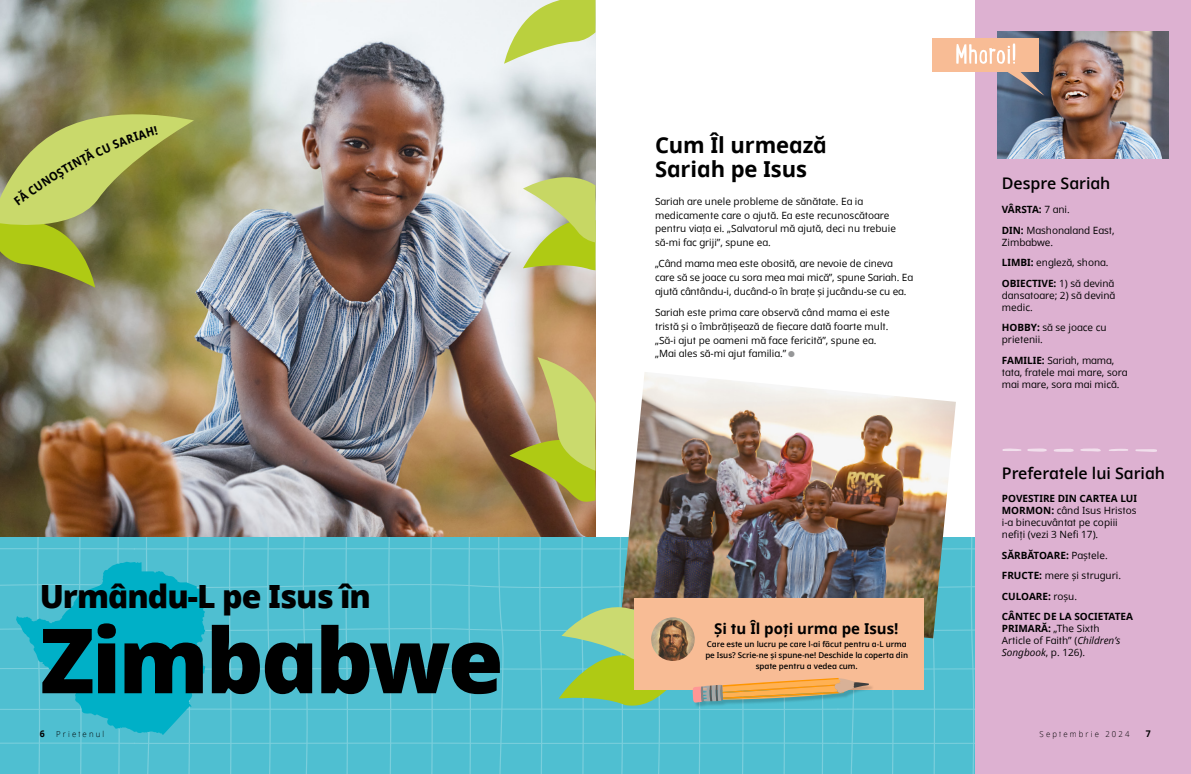
<style>
.page{position:relative;width:1191px;height:774px;background:#fff}
.page>*{position:absolute;margin:0;border:0;box-sizing:border-box;transform-origin:0 0}
.t1{font:800 90px "Dots Solidlds Lat";letter-spacing:-.03em;color:#000}
.t2{font:800 32px "Dots Solidlds Lat";letter-spacing:-.03em;color:#000}
.t3{font:700 22px/24px "Dots Solidlds Lat";letter-spacing:-.005em;color:#000}
.t4{font:600 16px "Dots Solidlds Lat";color:#000}
.t5{font:700 15px "Dots Solidlds Lat";color:#000}
.p2_10_15_Dots{font:10px/13.7px "Dots Solidlds Lat";color:#000}
.p2_10_12_Dots{font:10px/12px "Dots Solidlds Lat";color:#000}
.p2_10_12_Dots-2{font:700 10px "Dots Solidlds Lat";color:#000}
.t6{font:700 9.2px "Dots Solidlds Lat";color:#000;scale:.95 1}
.t7{font:300 8.2px "Dots Solidlds Lat";letter-spacing:.28em;color:#000;scale:.95 1}
.t8{font:600 8px/10.9px "Dots Solidlds Lat";letter-spacing:-.005em;color:#000;text-align:center}
.s1{font-family:"Ding P Ilds Dpi";font-size:8.5px;color:#969798}
.s2{font-weight:400}
.s3{font-weight:700}
.s4{font-style:italic}
</style>
<div class="page">
<img style="left:0;top:0;width:595px;height:537px">
<svg style="left:205px;top:537px;width:487px;height:237px;background:#51bfd1"></svg>
<div style="left:975px;top:0;width:216px;height:774px;background:#ddb1d1"></div>
<img style="left:998px;top:31px;width:170px;height:128px">
<svg style="left:1002px;top:448px;width:19px;height:3px"></svg>
<svg style="left:1027px;top:448px;width:20px;height:4px"></svg>
<svg style="left:1054px;top:448px;width:20px;height:4px"></svg>
<svg style="left:1080px;top:448px;width:21px;height:4px"></svg>
<svg style="left:1109px;top:449px;width:19px;height:2px"></svg>
<svg style="left:1135px;top:449px;width:22px;height:3px"></svg>
<img style="left:622px;top:372px;width:334px;height:233px">
<svg style="left:0;top:537px;width:205px;height:237px;background:#2eb9cd"></svg>
<div style="left:932px;top:38px;width:107px;height:34px;background:#f8bc95"></div>
<svg style="left:956px;top:43px;width:88px;height:53px"></svg>
<svg style="left:558px;top:605px;width:115px;height:104px;background:#8ec97c"></svg>
<svg style="left:523px;top:168px;width:72px;height:102px;background:#c3d076"></svg>
<svg style="left:509px;top:357px;width:86px;height:146px;background:#aca558"></svg>
<svg style="left:504px;top:0;width:91px;height:64px;background:#d0de8e"></svg>
<div style="left:634px;top:598px;width:290px;height:91px;background:#f8bc95"></div>
<svg style="left:692px;top:537px;width:283px;height:237px"></svg>
<img style="left:651px;top:617px;width:43px;height:44px;border-radius:22px">
<svg style="left:0;top:102px;width:194px;height:186px;background:#989e4b"></svg>
<p class="t2" style="left:40px;top:572px;width:333px">Urmându-L pe Isus în</p>
<p class="t1" style="left:40px;top:592px;width:465px">Zimbabwe</p>
<p class="t3" style="left:655px;top:133px;width:173px">Cum Îl urmează<br>Sariah pe Isus</p>
<p class="p2_10_15_Dots" style="left:655px;top:195px;width:242px">Sariah are unele probleme de sănătate. Ea ia medicamente care o ajută. Ea este recunoscătoare pentru viața ei. „Salvatorul mă ajută, deci nu trebuie să-mi fac griji”, spune ea.</p>
<p class="p2_10_15_Dots" style="left:655px;top:257px;width:259px">„Când mama mea este obosită, are nevoie de cineva care să se joace cu sora mea mai mică”, spune Sariah. Ea ajută cântându-i, ducând-o în brațe și jucându-se cu ea.</p>
<p class="p2_10_15_Dots" style="left:655px;top:306px;width:236px">Sariah este prima care observă când mama ei este tristă și o îmbrățișează de fiecare dată foarte mult. „Să-i ajut pe oameni mă face fericită”, spune ea. „Mai ales să-mi ajut familia.” <span class="s1">●</span></p>
<p class="t5" style="left:714px;top:617px;width:186px">Și tu Îl poți urma pe Isus!</p>
<p class="t8" style="left:705px;top:638px;width:204px">Care este un lucru pe care l-ai făcut pentru a-L urma pe Isus? Scrie-ne și spune-ne! Deschide la coperta din spate pentru a vedea cum.</p>
<p class="t4" style="left:1001px;top:172px;width:110px">Despre Sariah</p>
<p class="p2_10_12_Dots-2" style="left:1001px;top:202px;width:69px">VÂRSTA: <span class="s2">7 ani.</span></p>
<p class="p2_10_12_Dots" style="left:1001px;top:224px;width:114px"><span class="s3">DIN:</span> Mashonaland East,<br>Zimbabwe.</p>
<p class="p2_10_12_Dots" style="left:1001px;top:257px;width:108px"><span class="s3">LIMBI:</span> engleză, shona.</p>
<p class="p2_10_12_Dots" style="left:1001px;top:277px;width:115px;text-align:justify"><span class="s3">OBIECTIVE:</span> 1) să devină dansatoare; 2) să devină medic.</p>
<p class="p2_10_12_Dots" style="left:1001px;top:322px;width:106px"><span class="s3">HOBBY:</span> să se joace cu prietenii.</p>
<p class="p2_10_12_Dots" style="left:1001px;top:354px;width:127px"><span class="s3">FAMILIE:</span> Sariah, mama, tata, fratele mai mare, sora mai mare, sora mai mică.</p>
<p class="t4" style="left:1001px;top:461px;width:165px">Preferatele lui Sariah</p>
<p class="p2_10_12_Dots" style="left:1001px;top:493px;width:137px"><span class="s3">POVESTIRE DIN CARTEA LUI<br>MORMON:</span> când Isus Hristos i-a binecuvântat pe copiii nefiți (vezi 3 Nefi 17).</p>
<p class="p2_10_12_Dots-2" style="left:1001px;top:548px;width:107px">SĂRBĂTOARE: <span class="s2">Paștele.</span></p>
<p class="p2_10_12_Dots" style="left:1001px;top:570px;width:121px"><span class="s3">FRUCTE:</span> mere și struguri.</p>
<p class="p2_10_12_Dots-2" style="left:1001px;top:589px;width:77px">CULOARE: <span class="s2">roșu.</span></p>
<p class="p2_10_12_Dots" style="left:1001px;top:611px;width:133px"><span class="s3">CÂNTEC DE LA SOCIETATEA<br>PRIMARĂ:</span> „The Sixth<br>Article of Faith” (<span class="s4">Children’s<br>Songbook</span>, p. 126).</p>
<p class="t6" style="left:40px;top:727px;width:7px">6</p>
<p class="t7" style="left:56px;top:728px;width:52px">Prietenul</p>
<p class="t7" style="left:1039px;top:728px;width:96px">Septembrie 2024</p>
<p class="t6" style="left:1146px;top:727px;width:7px">7</p>
</div>
